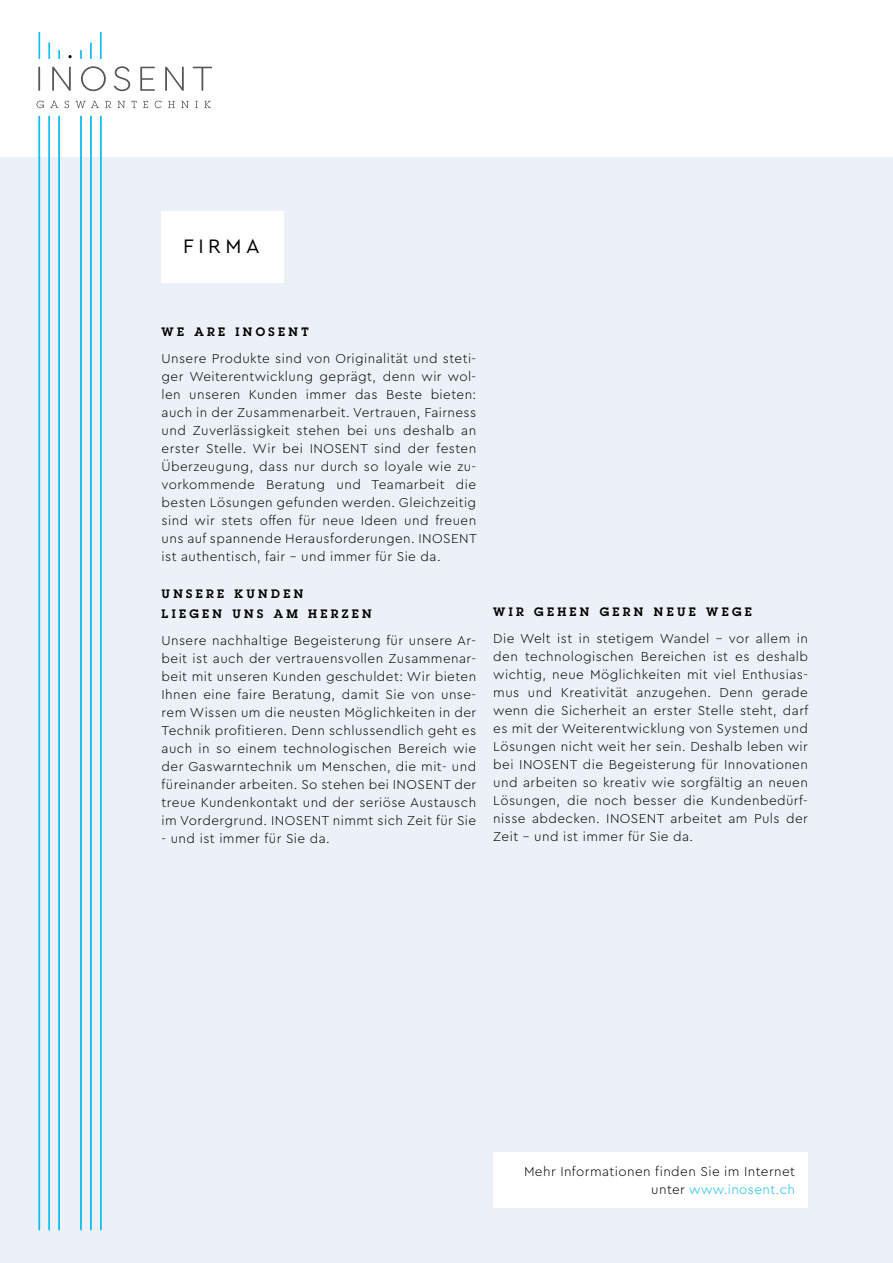
<style>
.page{position:relative;width:893px;height:1263px;background:#fff}
.page>*{position:absolute;margin:0;border:0;box-sizing:border-box;transform-origin:0 0}
.t1{font:20.4px "Cera PRO";letter-spacing:.22em;color:#000}
.t2{font:300 13.5px/18px "Cera PRO";letter-spacing:.03em;color:#000;text-align:justify}
.t3{font:600 12px/19.5px "Lubalin Graph";letter-spacing:.28em;color:#000}
.s1{color:#15bef1}
</style>
<div class="page">
<div style="left:0;top:157px;width:893px;height:1106px;background:#ecf1f7"></div>
<hr style="left:39px;top:116px;width:1px;height:1114px;background:#15bef1">
<hr style="left:49px;top:116px;width:1px;height:1114px;background:#15bef1">
<hr style="left:58px;top:116px;width:2px;height:1114px;background:#15bef1">
<hr style="left:100px;top:116px;width:2px;height:1114px;background:#15bef1">
<hr style="left:90px;top:116px;width:2px;height:1114px;background:#15bef1">
<hr style="left:80px;top:116px;width:2px;height:1114px;background:#15bef1">
<div style="left:493px;top:1152px;width:314px;height:56px;background:#fff"></div>
<div style="left:162px;top:211px;width:122px;height:72px;background:#fff"></div>
<svg style="left:38px;top:66px;width:174px;height:25px"></svg>
<svg style="left:37px;top:101px;width:174px;height:7px"></svg>
<svg style="left:68px;top:55px;width:4px;height:3px"></svg>
<hr style="left:38px;top:32px;width:2px;height:27px;background:#15bef1">
<svg style="left:48px;top:42px;width:2px;height:17px"></svg>
<svg style="left:58px;top:50px;width:2px;height:9px"></svg>
<hr style="left:100px;top:32px;width:2px;height:27px;background:#15bef1">
<svg style="left:90px;top:42px;width:2px;height:17px"></svg>
<svg style="left:80px;top:50px;width:2px;height:9px"></svg>
<h1 class="t1" style="left:183px;top:232px;width:78px">FIRMA</h1>
<p class="t3" style="left:162px;top:321px;width:149px">WE ARE INOSENT</p>
<p class="t2" style="left:162px;top:348px;width:317px">Unsere Produkte sind von Originalität und steti&shy;ger Weiterentwicklung geprägt, denn wir wol&shy;len unseren Kunden immer das Beste bieten: auch in der Zusammenarbeit. Vertrauen, Fairness und Zuverlässigkeit stehen bei uns deshalb an erster Stelle. Wir bei INOSENT sind der festen Überzeugung, dass nur durch so loyale wie zu&shy;vorkommende Beratung und Teamarbeit die besten Lösungen gefunden werden. Gleichzeitig sind wir stets offen für neue Ideen und freuen uns auf spannende Herausforderungen. INOSENT ist authentisch, fair – und immer für Sie da.</p>
<p class="t3" style="left:162px;top:584px;width:212px">UNSERE KUNDEN<br>LIEGEN UNS AM HERZEN</p>
<p class="t2" style="left:162px;top:630px;width:316px">Unsere nachhaltige Begeisterung für unsere Ar&shy;beit ist auch der vertrauensvollen Zusammenar&shy;beit mit unseren Kunden geschuldet: Wir bieten Ihnen eine faire Beratung, damit Sie von unse&shy;rem Wissen um die neusten Möglichkeiten in der Technik profitieren. Denn schlussendlich geht es auch in so einem technologischen Bereich wie der Gaswarntechnik um Menschen, die mit- und füreinander arbeiten. So stehen bei INOSENT der treue Kundenkontakt und der seriöse Austausch im Vordergrund. INOSENT nimmt sich Zeit für Sie</p>
<p class="t2" style="left:162px;top:828px;width:170px">- und ist immer für Sie da.</p>
<p class="t3" style="left:493px;top:602px;width:260px">WIR GEHEN GERN NEUE WEGE</p>
<p class="t2" style="left:493px;top:629px;width:317px">Die Welt ist in stetigem Wandel – vor allem in den technologischen Bereichen ist es deshalb wichtig, neue Möglichkeiten mit viel Enthusias&shy;mus und Kreativität anzugehen. Denn gerade wenn die Sicherheit an erster Stelle steht, darf es mit der Weiterentwicklung von Systemen und Lösungen nicht weit her sein. Deshalb leben wir bei INOSENT die Begeisterung für Innovationen und arbeiten so kreativ wie sorgfältig an neuen Lösungen, die noch besser die Kundenbedürf&shy;nisse abdecken. INOSENT arbeitet am Puls der Zeit – und ist immer für Sie da.</p>
<p class="t2" style="left:524px;top:1162px;width:273px;text-align:right">Mehr Informationen finden Sie im Internet unter <span class="s1">www.inosent.ch</span></p>
</div>
